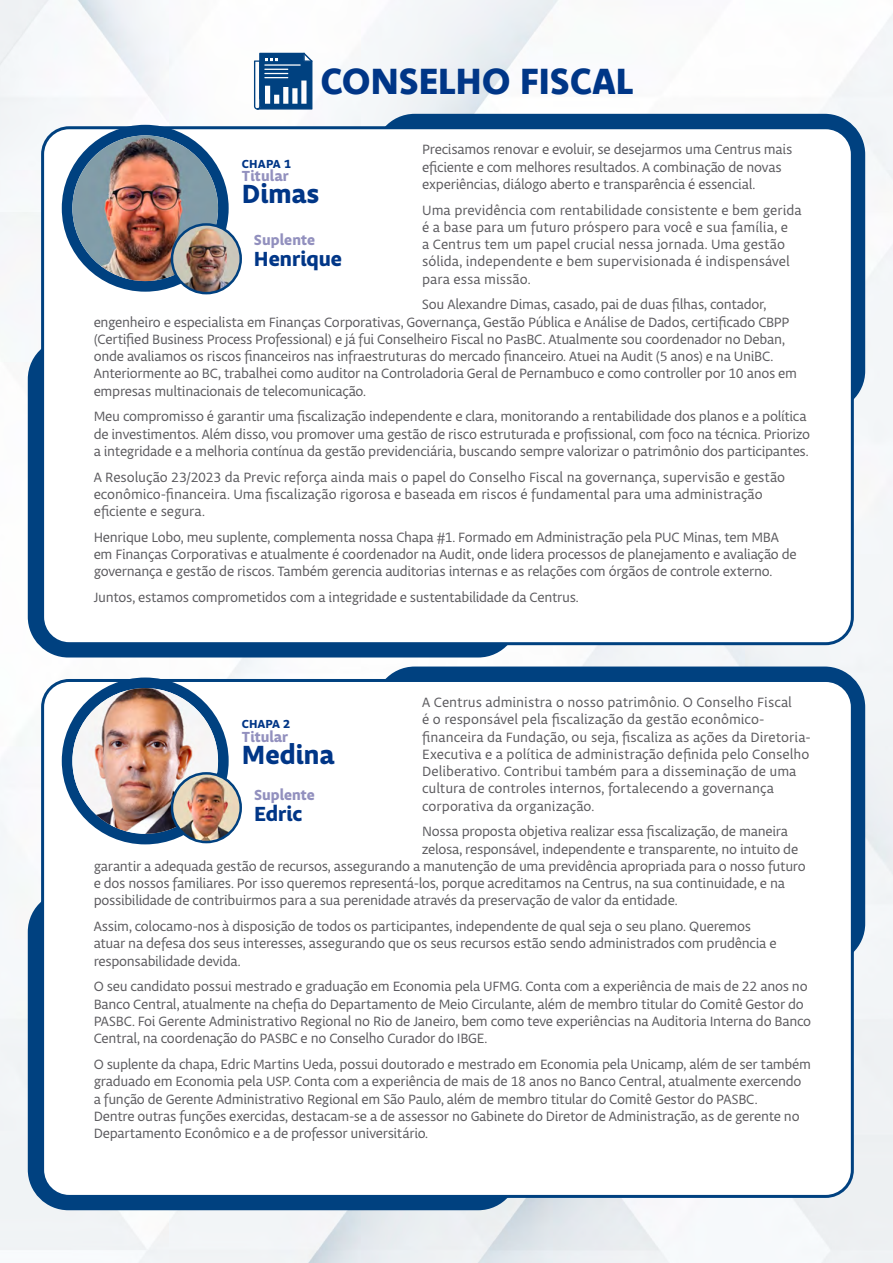
<style>
.page{position:relative;width:893px;height:1263px;background:#fff}
.page>*{position:absolute;margin:0;border:0;box-sizing:border-box;transform-origin:0 0}
.t1{font:800 36.6px "Komet";color:#003687}
.t2{font:700 27px "Obliqua Sans";color:#003687}
.t3{font:700 21px "Obliqua Sans";color:#003687}
.t4{font:700 15px "Obliqua Sans";color:#9290be}
.t5{font:14.25px/17.2px "Obliqua Sans";letter-spacing:-.015em;color:#5c5b5f}
.t6{font:700 12px "Obliqua Sans";color:#003687}
</style>
<div class="page">
<img style="left:0;top:0;width:893px;height:1263px">
<svg style="left:384px;top:114px;width:481px;height:287px;background:#0f4c87"></svg>
<div style="left:28px;top:348px;width:481px;height:309px;background:#004180"></div>
<div style="left:43px;top:128px;width:809px;height:516px;background:#fff;border-radius:27px"></div>
<div style="left:41px;top:126px;width:813px;height:519px;border:3px solid #004180;border-radius:27px"></div>
<svg style="left:384px;top:666px;width:481px;height:287px;background:#15518a"></svg>
<div style="left:28px;top:900px;width:481px;height:310px;background:#004180"></div>
<div style="left:43px;top:680px;width:809px;height:516px;background:#fff;border-radius:27px"></div>
<div style="left:41px;top:679px;width:813px;height:519px;border:3px solid #004180;border-radius:27px"></div>
<div style="left:62px;top:125px;width:167px;height:167px;background:#004180;border-radius:50%"></div>
<img style="left:72px;top:135px;width:146px;height:146px;border-radius:73px">
<img style="left:172px;top:224px;width:69px;height:69px;border-radius:34px">
<div style="left:171px;top:223px;width:71px;height:71px;border:2px solid #004180;border-radius:50%"></div>
<div style="left:62px;top:677px;width:167px;height:167px;background:#004180;border-radius:50%"></div>
<img style="left:72px;top:688px;width:146px;height:146px;border-radius:73px">
<img style="left:172px;top:773px;width:69px;height:69px;border-radius:34px">
<div style="left:171px;top:772px;width:71px;height:71px;border:2px solid #004180;border-radius:50%"></div>
<svg style="left:254px;top:53px;width:58px;height:57px"></svg>
<h1 class="t1" style="left:320px;top:57px;width:315px">CONSELHO FISCAL</h1>
<p class="t5" style="left:422px;top:142px;width:372px">Precisamos renovar e evoluir, se desejarmos uma Centrus mais eficiente e com melhores resultados. A combinação de novas experiências, diálogo aberto e transparência é essencial.</p>
<p class="t5" style="left:422px;top:202px;width:381px">Uma previdência com rentabilidade consistente e bem gerida é a base para um futuro próspero para você e sua família, e<br>a Centrus tem um papel crucial nessa jornada. Uma gestão sólida, independente e bem supervisionada é indispensável para essa missão.</p>
<p class="t5" style="left:94px;top:297px;width:705px;text-indent:328px">Sou Alexandre Dimas, casado, pai de duas filhas, contador, engenheiro e especialista em Finanças Corporativas, Governança, Gestão Pública e Análise de Dados, certificado CBPP (Certified Business Process Professional) e já fui Conselheiro Fiscal no PasBC. Atualmente sou coordenador no Deban, onde avaliamos os riscos financeiros nas infraestruturas do mercado financeiro. Atuei na Audit (5 anos) e na UniBC.<br>Anteriormente ao BC, trabalhei como auditor na Controladoria Geral de Pernambuco e como controller por 10 anos em empresas multinacionais de telecomunicação.</p>
<p class="t5" style="left:94px;top:409px;width:718px">Meu compromisso é garantir uma fiscalização independente e clara, monitorando a rentabilidade dos planos e a política de investimentos. Além disso, vou promover uma gestão de risco estruturada e profissional, com foco na técnica. Priorizo a integridade e a melhoria contínua da gestão previdenciária, buscando sempre valorizar o patrimônio dos participantes.</p>
<p class="t5" style="left:94px;top:469px;width:693px">A Resolução 23/2023 da Previc reforça ainda mais o papel do Conselho Fiscal na governança, supervisão e gestão econômico-financeira. Uma fiscalização rigorosa e baseada em riscos é fundamental para uma administração eficiente e segura.</p>
<p class="t5" style="left:94px;top:529px;width:705px">Henrique Lobo, meu suplente, complementa nossa Chapa #1. Formado em Administração pela PUC Minas, tem MBA em Finanças Corporativas e atualmente é coordenador na Audit, onde lidera processos de planejamento e avaliação de governança e gestão de riscos. Também gerencia auditorias internas e as relações com órgãos de controle externo.</p>
<p class="t5" style="left:94px;top:589px;width:487px">Juntos, estamos comprometidos com a integridade e sustentabilidade da Centrus.</p>
<p class="t6" style="left:242px;top:157px;width:51px">CHAPA 1</p>
<p class="t4" style="left:242px;top:168px;width:48px">Titular</p>
<h2 class="t2" style="left:242px;top:179px;width:79px">Dimas</h2>
<p class="t4" style="left:254px;top:232px;width:63px">Suplente</p>
<h3 class="t3" style="left:254px;top:247px;width:90px">Henrique</h3>
<p class="t5" style="left:422px;top:694px;width:390px">A Centrus administra o nosso patrimônio. O Conselho Fiscal<br>é o responsável pela fiscalização da gestão econômico&shy;financeira da Fundação, ou seja, fiscaliza as ações da Diretoria-Executiva e a política de administração definida pelo Conselho Deliberativo. Contribui também para a disseminação de uma cultura de controles internos, fortalecendo a governança corporativa da organização.</p>
<p class="t5" style="left:422px;top:824px;width:367px">Nossa proposta objetiva realizar essa fiscalização, de maneira</p>
<p class="t5" style="left:422px;top:841px;width:377px">zelosa, responsável, independente e transparente, no intuito de</p>
<p class="t5" style="left:94px;top:858px;width:713px">garantir a adequada gestão de recursos, assegurando a manutenção de uma previdência apropriada para o nosso futuro</p>
<p class="t5" style="left:94px;top:875px;width:693px">e dos nossos familiares. Por isso queremos representá-los, porque acreditamos na Centrus, na sua continuidade, e na</p>
<p class="t5" style="left:94px;top:893px;width:585px">possibilidade de contribuirmos para a sua perenidade através da preservação de valor da entidade.</p>
<p class="t5" style="left:94px;top:918px;width:684px">Assim, colocamo-nos à disposição de todos os participantes, independente de qual seja o seu plano. Queremos atuar na defesa dos seus interesses, assegurando que os seus recursos estão sendo administrados com prudência e responsabilidade devida.</p>
<p class="t5" style="left:94px;top:979px;width:719px">O seu candidato possui mestrado e graduação em Economia pela UFMG. Conta com a experiência de mais de 22 anos no Banco Central, atualmente na chefia do Departamento de Meio Circulante, além de membro titular do Comitê Gestor do PASBC. Foi Gerente Administrativo Regional no Rio de Janeiro, bem como teve experiências na Auditoria Interna do Banco Central, na coordenação do PASBC e no Conselho Curador do IBGE.</p>
<p class="t5" style="left:94px;top:1056px;width:719px">O suplente da chapa, Edric Martins Ueda, possui doutorado e mestrado em Economia pela Unicamp, além de ser também graduado em Economia pela USP. Conta com a experiência de mais de 18 anos no Banco Central, atualmente exercendo a função de Gerente Administrativo Regional em São Paulo, além de membro titular do Comitê Gestor do PASBC.<br>Dentre outras funções exercidas, destacam-se a de assessor no Gabinete do Diretor de Administração, as de gerente no Departamento Econômico e a de professor universitário.</p>
<p class="t6" style="left:242px;top:717px;width:50px">CHAPA 2</p>
<p class="t4" style="left:242px;top:728px;width:48px">Titular</p>
<h2 class="t2" style="left:242px;top:739px;width:94px">Medina</h2>
<p class="t4" style="left:254px;top:786px;width:62px">Suplente</p>
<h3 class="t3" style="left:254px;top:801px;width:50px">Edric</h3>
</div>
